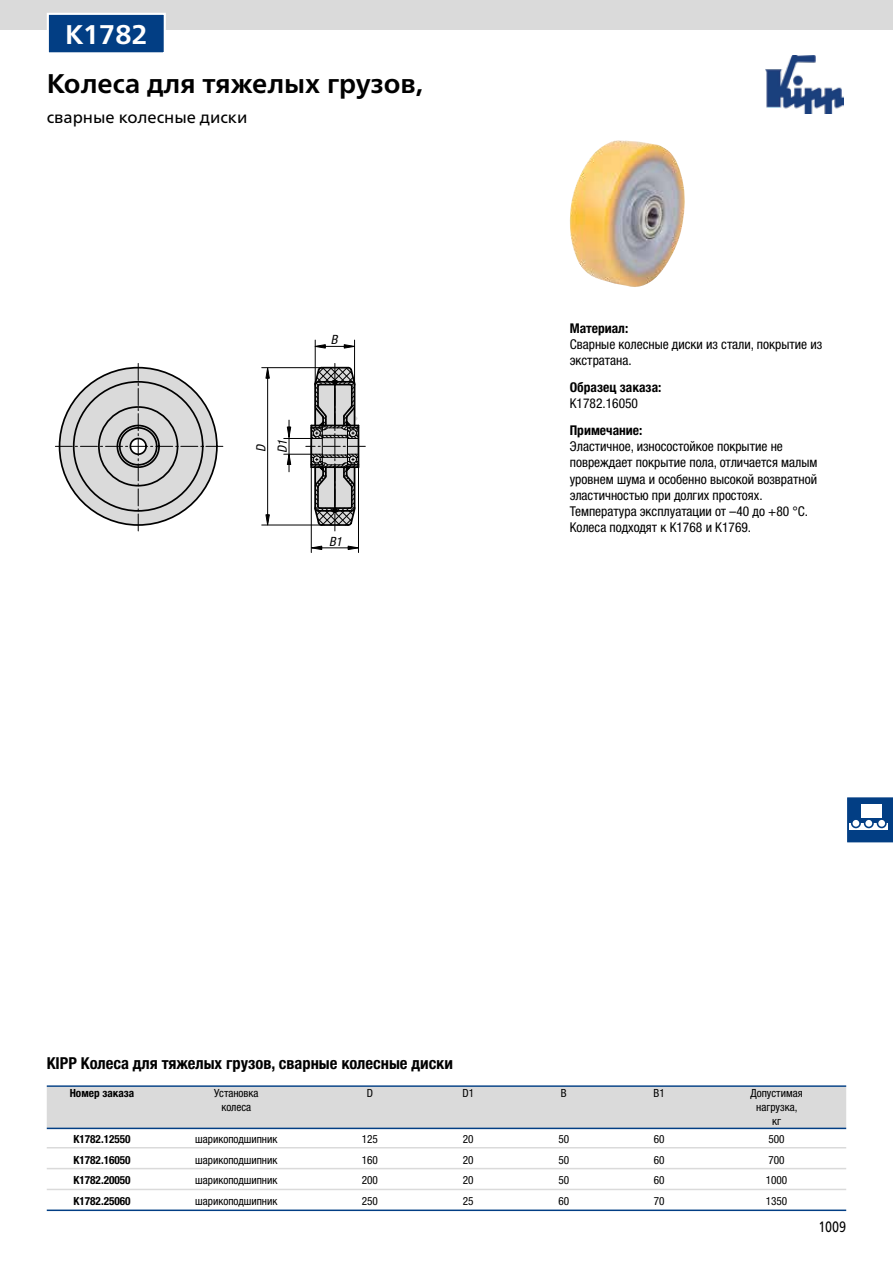
<style>
.page{position:relative;width:893px;height:1263px;background:#fff}
.page>*{position:absolute;margin:0;border:0;box-sizing:border-box;transform-origin:0 0}
.t1{font:700 27px "Frutiger Neue LTW1 G";color:#000}
.t2{font:700 27px "Frutiger Neue LTW1 G";color:#fff}
.t3{font:700 condensed 16.5px "Helvetica Neue LTW1 G";color:#000}
.t4{font:16.5px "Frutiger Neue LTW1 G";color:#000}
.t5{font:15px "Frutiger Neue LTW1 G";color:#000;scale:.81 1}
.t6{font:condensed 13.5px/16.2px "Helvetica Neue LTW1 G";color:#000}
.t7{font:700 condensed 13.5px "Helvetica Neue LTW1 G";color:#000}
.t8{font:italic condensed 12.75px/21.3px "Helvetica Neue LTW1 G";color:#000}
.t9{font:condensed 11.25px/14px "Helvetica Neue LTW1 G";color:#000;text-align:center}
.t10{font:700 condensed 11.25px "Helvetica Neue LTW1 G";color:#000}
</style>
<div class="page">
<img style="left:765px;top:55px;width:79px;height:58px">
<div style="left:0;top:0;width:893px;height:30px;background:#dadada"></div>
<svg style="left:847px;top:797px;width:46px;height:46px"></svg>
<img style="left:570px;top:140px;width:115px;height:147px">
<hr style="left:315px;top:340px;width:1px;height:44px;background:#000">
<hr style="left:354px;top:340px;width:1px;height:44px;background:#000">
<hr style="left:311px;top:446px;width:1px;height:106px;background:#000">
<hr style="left:358px;top:454px;width:1px;height:98px;background:#000">
<hr style="left:262px;top:525px;width:60px;height:1px;background:#000">
<hr style="left:262px;top:367px;width:60px;height:1px;background:#000">
<svg style="left:55px;top:363px;width:168px;height:169px"></svg>
<svg style="left:347px;top:545px;width:11px;height:5px"></svg>
<svg style="left:310px;top:545px;width:13px;height:5px"></svg>
<svg style="left:343px;top:344px;width:13px;height:5px"></svg>
<svg style="left:314px;top:344px;width:12px;height:5px"></svg>
<svg style="left:265px;top:367px;width:5px;height:12px"></svg>
<svg style="left:265px;top:514px;width:5px;height:12px"></svg>
<hr style="left:267px;top:370px;width:1px;height:153px;background:#000">
<hr style="left:317px;top:346px;width:35px;height:1px;background:#000">
<hr style="left:313px;top:547px;width:44px;height:1px;background:#000">
<svg style="left:284px;top:363px;width:81px;height:170px"></svg>
<div style="left:48px;top:14px;width:117px;height:39px;background:#023e84"></div>
<div style="left:47px;top:13px;width:119px;height:41px;border:2px solid #fff"></div>
<hr style="left:47px;top:1085px;width:799px;height:2px;background:#023e84">
<div style="left:47px;top:1087px;width:799px;height:41px;background:#dadada"></div>
<hr style="left:47px;top:1127px;width:799px;height:2px;background:#023e84">
<hr style="left:47px;top:1147px;width:799px;height:1px;background:#dadada">
<hr style="left:47px;top:1168px;width:799px;height:1px;background:#dadada">
<hr style="left:47px;top:1189px;width:799px;height:1px;background:#dadada">
<hr style="left:47px;top:1209px;width:799px;height:2px;background:#023e84">
<h1 class="t2" style="left:65px;top:18px;width:84px">K1782</h1>
<h1 class="t1" style="left:47px;top:67px;width:377px">Колеса для тяжелых грузов,</h1>
<p class="t4" style="left:47px;top:105px;width:202px">сварные колесные диски</p>
<p class="t8" style="left:251px;top:453px;width:15px;rotate:-90deg">D<br>D1</p>
<p class="t8" style="left:331px;top:329px;width:8px">B</p>
<p class="t8" style="left:329px;top:531px;width:14px">B1</p>
<p class="t7" style="left:570px;top:320px;width:60px">Материал:</p>
<p class="t6" style="left:570px;top:336px;width:254px">Сварные колесные диски из стали, покрытие из экстратана.</p>
<p class="t7" style="left:570px;top:379px;width:93px">Образец заказа:</p>
<p class="t6" style="left:570px;top:395px;width:70px">K1782.16050</p>
<p class="t7" style="left:570px;top:422px;width:74px">Примечание:</p>
<p class="t6" style="left:570px;top:438px;width:249px">Эластичное, износостойкое покрытие не повреждает покрытие пола, отличается малым уровнем шума и особенно высокой возвратной эластичностью при долгих простоях.<br>Температура эксплуатации от –40 до +80 °C.<br>Колеса подходят к K1768 и K1769.</p>
<p class="t3" style="left:47px;top:1053px;width:408px">KIPP Колеса для тяжелых грузов, сварные колесные диски</p>
<p class="t10" style="left:70px;top:1086px;width:66px">Номер заказа</p>
<p class="t9" style="left:214px;top:1086px;width:46px">Установка</p>
<p class="t9" style="left:367px;top:1086px;width:8px">D</p>
<p class="t9" style="left:462px;top:1086px;width:13px">D1</p>
<p class="t9" style="left:561px;top:1086px;width:7px">B</p>
<p class="t9" style="left:654px;top:1086px;width:13px">B1</p>
<p class="t9" style="left:750px;top:1086px;width:54px">Допустимая</p>
<p class="t9" style="left:221px;top:1100px;width:31px">колеса</p>
<p class="t9" style="left:756px;top:1100px;width:43px">нагрузка, кг</p>
<p class="t10" style="left:73px;top:1132px;width:59px">K1782.12550</p>
<p class="t9" style="left:195px;top:1132px;width:84px">шарикоподшипник</p>
<p class="t9" style="left:362px;top:1132px;width:18px">125</p>
<p class="t9" style="left:463px;top:1132px;width:12px">20</p>
<p class="t9" style="left:558px;top:1132px;width:12px">50</p>
<p class="t9" style="left:654px;top:1132px;width:12px">60</p>
<p class="t9" style="left:768px;top:1132px;width:18px">500</p>
<p class="t10" style="left:73px;top:1153px;width:59px">K1782.16050</p>
<p class="t9" style="left:195px;top:1153px;width:84px">шарикоподшипник</p>
<p class="t9" style="left:362px;top:1153px;width:18px">160</p>
<p class="t9" style="left:463px;top:1153px;width:12px">20</p>
<p class="t9" style="left:558px;top:1153px;width:12px">50</p>
<p class="t9" style="left:654px;top:1153px;width:12px">60</p>
<p class="t9" style="left:768px;top:1153px;width:18px">700</p>
<p class="t10" style="left:73px;top:1174px;width:59px">K1782.20050</p>
<p class="t9" style="left:195px;top:1173px;width:84px">шарикоподшипник</p>
<p class="t9" style="left:362px;top:1173px;width:18px">200</p>
<p class="t9" style="left:463px;top:1173px;width:12px">20</p>
<p class="t9" style="left:558px;top:1173px;width:12px">50</p>
<p class="t9" style="left:654px;top:1173px;width:12px">60</p>
<p class="t9" style="left:766px;top:1173px;width:23px">1000</p>
<p class="t10" style="left:73px;top:1194px;width:59px">K1782.25060</p>
<p class="t9" style="left:195px;top:1194px;width:84px">шарикоподшипник</p>
<p class="t9" style="left:362px;top:1194px;width:18px">250</p>
<p class="t9" style="left:463px;top:1194px;width:12px">25</p>
<p class="t9" style="left:558px;top:1194px;width:12px">60</p>
<p class="t9" style="left:654px;top:1194px;width:12px">70</p>
<p class="t9" style="left:766px;top:1194px;width:23px">1350</p>
<p class="t5" style="left:818px;top:1215px;width:36px">1009</p>
</div>
